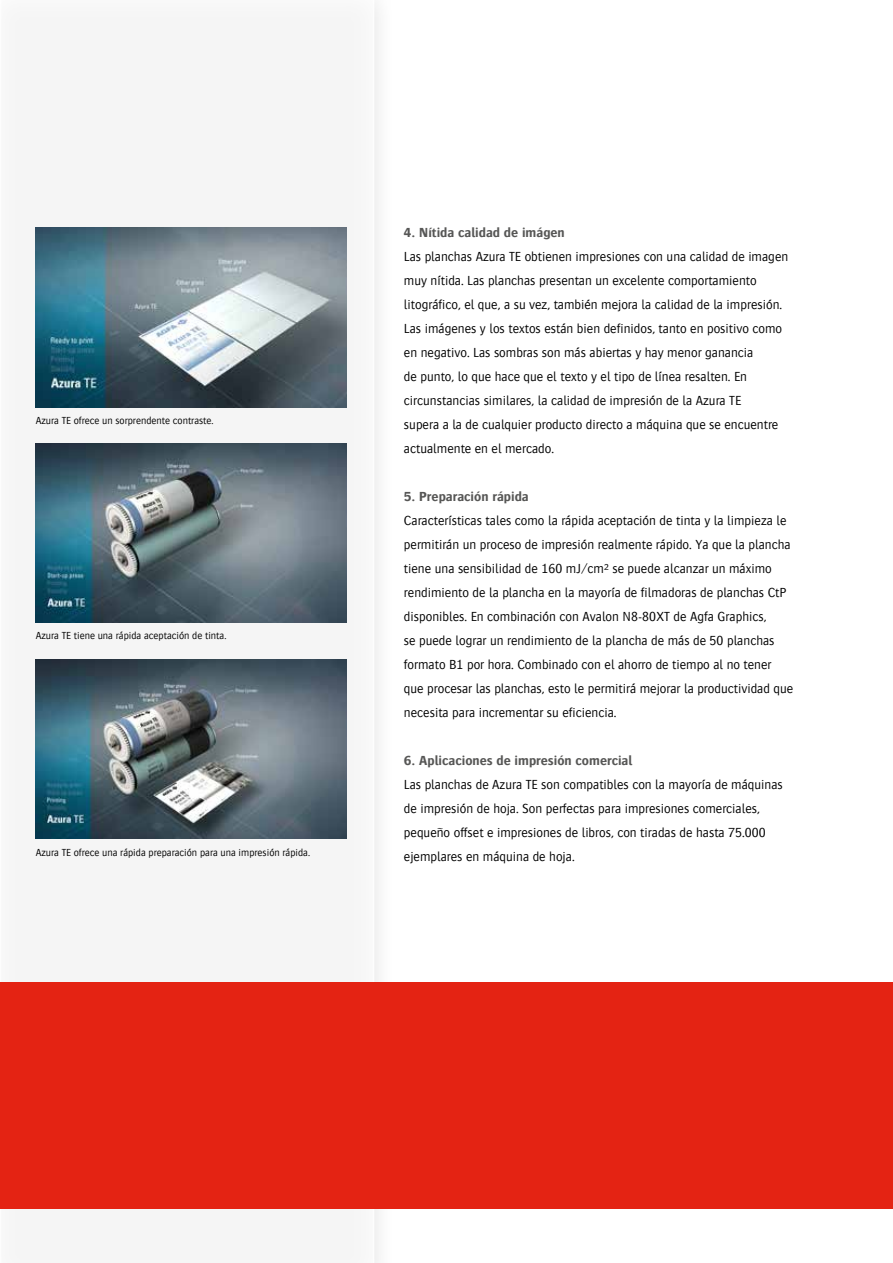
<style>
.page{position:relative;width:893px;height:1263px;background:#fff}
.page>*{position:absolute;margin:0;border:0;box-sizing:border-box;transform-origin:0 0}
.t1{font:300 13.5px/24px "Bosis For Agfa";color:#000}
.t2{font:700 13.5px "Bosis For Agfa";color:#575756}
.t3{font:300 10.5px "Bosis For Agfa";color:#000}
</style>
<div class="page">
<div style="left:0;top:0;width:396px;height:1263px;background:#f5f5f5"></div>
<div style="left:0;top:982px;width:893px;height:227px;background:#e42313"></div>
<img style="left:36px;top:227px;width:311px;height:180px">
<img style="left:36px;top:443px;width:311px;height:180px">
<img style="left:36px;top:659px;width:311px;height:180px">
<p class="t3" style="left:36px;top:415px;width:179px">Azura TE ofrece un sorprendente contraste.</p>
<p class="t3" style="left:36px;top:630px;width:192px">Azura TE tiene una rápida aceptación de tinta.</p>
<p class="t3" style="left:36px;top:847px;width:276px">Azura TE ofrece una rápida preparación para una impresión rápida.</p>
<p class="t2" style="left:404px;top:225px;width:162px">4. Nítida calidad de imágen</p>
<p class="t1" style="left:404px;top:244px;width:386px">Las planchas Azura TE obtienen impresiones con una calidad de imagen muy nítida. Las planchas presentan un excelente comportamiento litográfico, el que, a su vez, también mejora la calidad de la impresión.<br>Las imágenes y los textos están bien definidos, tanto en positivo como en negativo. Las sombras son más abiertas y hay menor ganancia<br>de punto, lo que hace que el texto y el tipo de línea resalten. En circunstancias similares, la calidad de impresión de la Azura TE<br>supera a la de cualquier producto directo a máquina que se encuentre actualmente en el mercado.</p>
<p class="t2" style="left:404px;top:489px;width:126px">5. Preparación rápida</p>
<p class="t1" style="left:404px;top:508px;width:391px">Características tales como la rápida aceptación de tinta y la limpieza le permitirán un proceso de impresión realmente rápido. Ya que la plancha tiene una sensibilidad de 160 mJ/cm² se puede alcanzar un máximo rendimiento de la plancha en la mayoría de filmadoras de planchas CtP disponibles. En combinación con Avalon N8-80XT de Agfa Graphics,<br>se puede lograr un rendimiento de la plancha de más de 50 planchas formato B1 por hora. Combinado con el ahorro de tiempo al no tener que procesar las planchas, esto le permitirá mejorar la productividad que necesita para incrementar su eficiencia.</p>
<p class="t2" style="left:404px;top:753px;width:230px">6. Aplicaciones de impresión comercial</p>
<p class="t1" style="left:404px;top:773px;width:380px">Las planchas de Azura TE son compatibles con la mayoría de máquinas de impresión de hoja. Son perfectas para impresiones comerciales, pequeño offset e impresiones de libros, con tiradas de hasta 75.000 ejemplares en máquina de hoja.</p>
</div>
